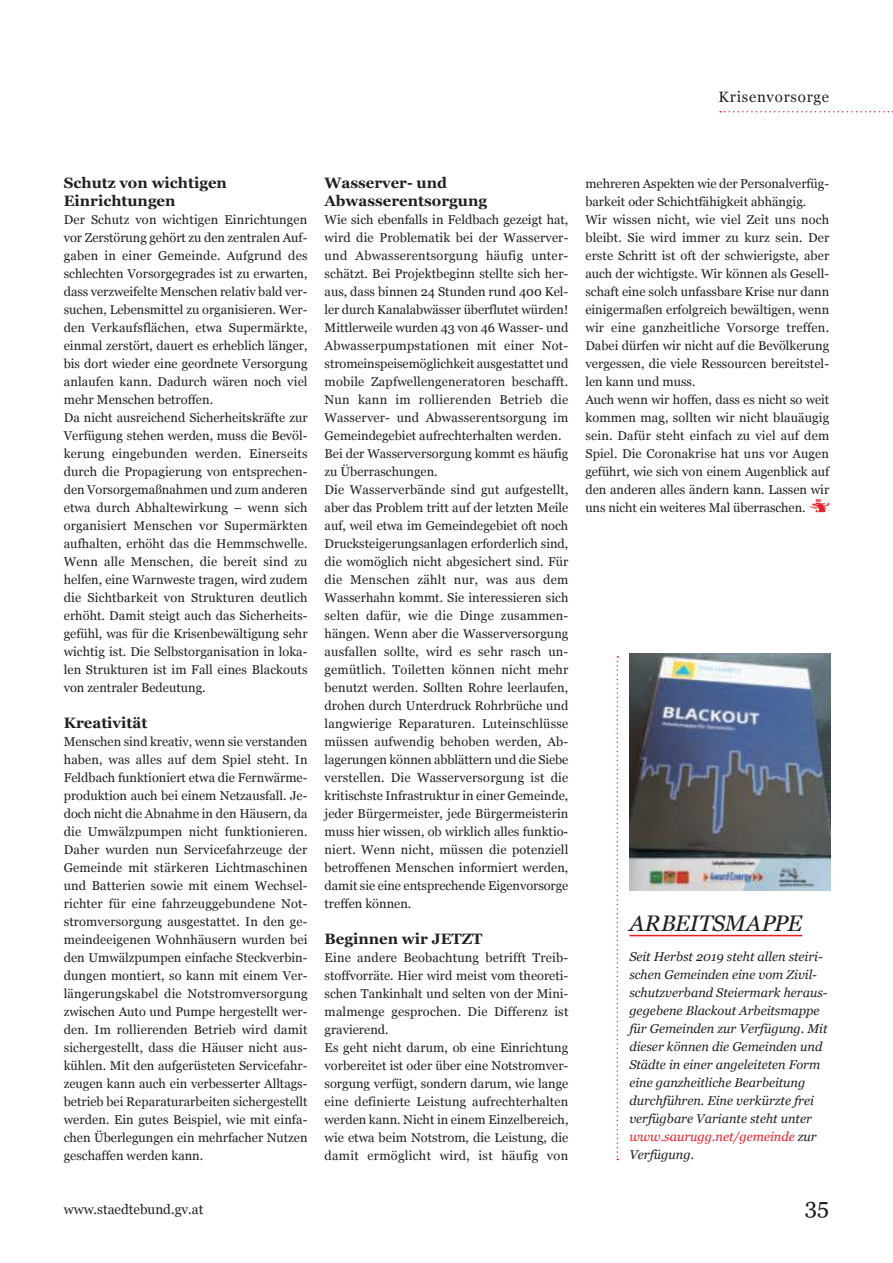
<style>
.page{position:relative;width:893px;height:1263px;background:#fff}
.page>*{position:absolute;margin:0;border:0;box-sizing:border-box;transform-origin:0 0}
.t1{font:italic 22.5px "Georgia";color:#221f1f}
.t2{font:22.5px "Georgia";color:#221f1f}
.t3{font:700 15px/18px "Georgia";color:#221f1f}
.t4{font:15px "Georgia";letter-spacing:.05em;color:#221f1f}
.t5{font:13.5px "Georgia";color:#221f1f}
.t6{font:12.75px/18px "Georgia";color:#221f1f}
.t7{font:italic 12.75px/18px "Georgia";color:#221f1f}
.s1{color:#ed1c24}
</style>
<div class="page">
<svg style="left:720px;top:111px;width:173px;height:1px"></svg>
<svg style="left:809px;top:499px;width:20px;height:13px"></svg>
<svg style="left:617px;top:656px;width:1px;height:504px"></svg>
<hr style="left:629px;top:935px;width:173px;height:1px;background:#ed1c24">
<img style="left:629px;top:653px;width:202px;height:237px">
<p class="t4" style="left:719px;top:89px;width:112px">Krisenvorsorge</p>
<p class="t3" style="left:64px;top:175px;width:165px">Schutz von wichtigen<br>Einrichtungen</p>
<p class="t6" style="left:64px;top:210px;width:245px">Der Schutz von wichtigen Einrichtungen vor Zerstörung gehört zu den zentralen Auf&shy;gaben in einer Gemeinde. Aufgrund des schlechten Vorsorgegrades ist zu erwarten, dass verzweifelte Menschen relativ bald ver&shy;suchen, Lebensmittel zu organisieren. Wer&shy;den Verkaufsflächen, etwa Supermärkte, einmal zerstört, dauert es erheblich länger, bis dort wieder eine geordnete Versorgung anlaufen kann. Dadurch wären noch viel mehr Menschen betroffen.<br>Da nicht ausreichend Sicherheitskräfte zur Verfügung stehen werden, muss die Bevöl&shy;kerung eingebunden werden. Einerseits durch die Propagierung von entsprechen&shy;den Vorsorgemaßnahmen und zum anderen etwa durch Abhaltewirkung – wenn sich organisiert Menschen vor Supermärkten aufhalten, erhöht das die Hemmschwelle.<br>Wenn alle Menschen, die bereit sind zu helfen, eine Warnweste tragen, wird zudem die Sichtbarkeit von Strukturen deutlich erhöht. Damit steigt auch das Sicherheits&shy;gefühl, was für die Krisenbewältigung sehr wichtig ist. Die Selbstorganisation in loka&shy;len Strukturen ist im Fall eines Blackouts von zentraler Bedeutung.</p>
<p class="t3" style="left:64px;top:715px;width:85px">Kreativität</p>
<p class="t6" style="left:64px;top:732px;width:245px;text-align:justify">Menschen sind kreativ, wenn sie verstanden haben, was alles auf dem Spiel steht. In Feldbach funktioniert etwa die Fernwärme&shy;produktion auch bei einem Netzausfall. Je&shy;doch nicht die Abnahme in den Häusern, da die Umwälzpumpen nicht funktionieren.<br>Daher wurden nun Servicefahrzeuge der Gemeinde mit stärkeren Lichtmaschinen und Batterien sowie mit einem Wechsel&shy;richter für eine fahrzeuggebundene Not&shy;stromversorgung ausgestattet. In den ge&shy;meindeeigenen Wohnhäusern wurden bei den Umwälzpumpen einfache Steckverbin&shy;dungen montiert, so kann mit einem Ver&shy;längerungskabel die Notstromversorgung zwischen Auto und Pumpe hergestellt wer&shy;den. Im rollierenden Betrieb wird damit sichergestellt, dass die Häuser nicht aus&shy;kühlen. Mit den aufgerüsteten Servicefahr&shy;zeugen kann auch ein verbesserter Alltags&shy;betrieb bei Reparaturarbeiten sichergestellt werden. Ein gutes Beispiel, wie mit einfa&shy;chen Überlegungen ein mehrfacher Nutzen geschaffen werden kann.</p>
<p class="t3" style="left:325px;top:175px;width:164px">Wasserver- und<br>Abwasserentsorgung</p>
<p class="t6" style="left:325px;top:210px;width:245px">Wie sich ebenfalls in Feldbach gezeigt hat, wird die Problematik bei der Wasserver&shy;und Abwasserentsorgung häufig unter&shy;schätzt. Bei Projektbeginn stellte sich her&shy;aus, dass binnen 24 Stunden rund 400 Kel&shy;ler durch Kanalabwässer überflutet würden!<br>Mittlerweile wurden 43 von 46 Wasser- und Abwasserpumpstationen mit einer Not&shy;stromeinspeisemöglichkeit ausgestattet und mobile Zapfwellengeneratoren beschafft.<br>Nun kann im rollierenden Betrieb die Wasserver- und Abwasserentsorgung im Gemeindegebiet aufrechterhalten werden.<br>Bei der Wasserversorgung kommt es häufig zu Überraschungen.<br>Die Wasserverbände sind gut aufgestellt, aber das Problem tritt auf der letzten Meile auf, weil etwa im Gemeindegebiet oft noch Drucksteigerungsanlagen erforderlich sind, die womöglich nicht abgesichert sind. Für die Menschen zählt nur, was aus dem Wasserhahn kommt. Sie interessieren sich selten dafür, wie die Dinge zusammen&shy;hängen. Wenn aber die Wasserversorgung ausfallen sollte, wird es sehr rasch un&shy;gemütlich. Toiletten können nicht mehr benutzt werden. Sollten Rohre leerlaufen, drohen durch Unterdruck Rohrbrüche und langwierige Reparaturen. Luteinschlüsse müssen aufwendig behoben werden, Ab&shy;lagerungen können abblättern und die Siebe verstellen. Die Wasserversorgung ist die kritischste Infrastruktur in einer Gemeinde, jeder Bürgermeister, jede Bürgermeisterin muss hier wissen, ob wirklich alles funktio&shy;niert. Wenn nicht, müssen die potenziell betroffenen Menschen informiert werden, damit sie eine entsprechende Eigen vorsorge treffen können.</p>
<p class="t3" style="left:325px;top:931px;width:159px">Beginnen wir JETZT</p>
<p class="t6" style="left:325px;top:948px;width:245px">Eine andere Beobachtung betrifft Treib&shy;stoffvorräte. Hier wird meist vom theoreti&shy;schen Tankinhalt und selten von der Mini&shy;malmenge gesprochen. Die Differenz ist gravierend.<br>Es geht nicht darum, ob eine Einrichtung vorbereitet ist oder über eine Notstromver&shy;sorgung verfügt, sondern darum, wie lange eine definierte Leistung aufrechterhalten werden kann. Nicht in einem Einzelbereich, wie etwa beim Notstrom, die Leistung, die damit ermöglicht wird, ist häufig von</p>
<p class="t6" style="left:585px;top:174px;width:245px">mehreren Aspekten wie der Personalverfüg&shy;barkeit oder Schichtfähigkeit abhängig.<br>Wir wissen nicht, wie viel Zeit uns noch bleibt. Sie wird immer zu kurz sein. Der erste Schritt ist oft der schwierigste, aber auch der wichtigste. Wir können als Gesell&shy;schaft eine solch unfassbare Krise nur dann einigermaßen erfolgreich bewältigen, wenn wir eine ganzheitliche Vorsorge treffen.<br>Dabei dürfen wir nicht auf die Bevölkerung vergessen, die viele Ressourcen bereitstel&shy;len kann und muss.<br>Auch wenn wir hoffen, dass es nicht so weit kommen mag, sollten wir nicht blauäugig sein. Dafür steht einfach zu viel auf dem Spiel. Die Coronakrise hat uns vor Augen geführt, wie sich von einem Augenblick auf den anderen alles ändern kann. Lassen wir uns nicht ein weiteres Mal überraschen.</p>
<h1 class="t1" style="left:629px;top:913px;width:174px">ARBEITSMAPPE</h1>
<p class="t7" style="left:629px;top:947px;width:200px">Seit Herbst 2019 steht allen steiri&shy;schen Gemeinden eine vom Zivil&shy;schutzverband Steiermark heraus&shy;gegebene Blackout Arbeitsmappe für Gemeinden zur Verfügung. Mit dieser können die Gemeinden und<br>Städte in einer angeleiteten Form eine ganzheitliche Bearbeitung durchführen. Eine verkürzte frei verfügbare Variante steht unter <span class="s1">www.saurugg.net/gemeinde</span> zur<br>Verfügung.</p>
<p class="t5" style="left:64px;top:1202px;width:141px">www.staedtebund.gv.at</p>
<h1 class="t2" style="left:805px;top:1193px;width:26px">35</h1>
</div>
